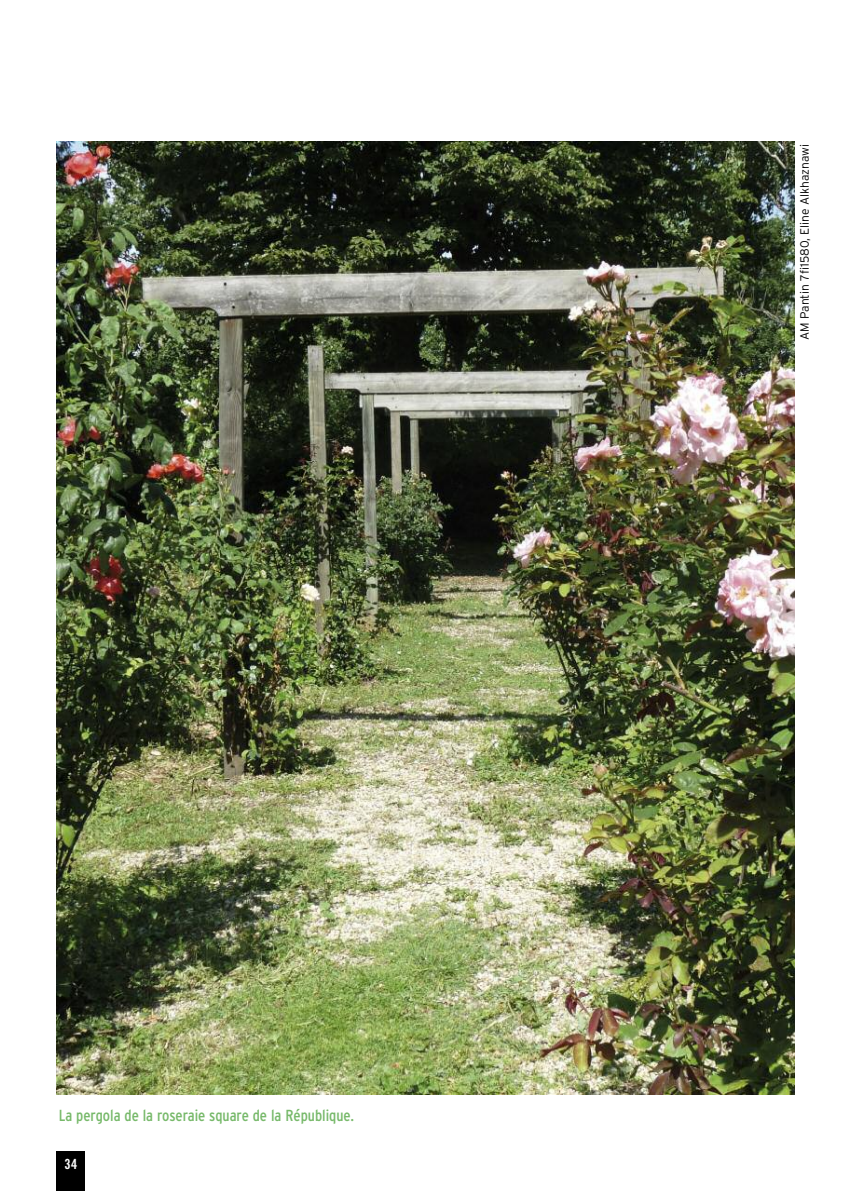
<style>
.page{position:relative;width:851px;height:1191px;background:#fff}
.page>*{position:absolute;margin:0;border:0;box-sizing:border-box;transform-origin:0 0}
.t1{font:condensed 16px "Interstate";color:#77b96a}
.t2{font:14px "Trade Gothic Bold Cond Twenty";color:#fff}
.t3{font:300 12px "Interstate";color:#000}
</style>
<div class="page">
<div style="left:57px;top:1151px;width:28px;height:40px;background:#000"></div>
<img style="left:57px;top:142px;width:737px;height:952px">
<p class="t1" style="left:59px;top:1105px;width:297px">La pergola de la roseraie square de la République.</p>
<p class="t2" style="left:64px;top:1159px;width:14px">34</p>
<p class="t3" style="left:797px;top:340px;width:198px;rotate:-90deg">AM Pantin 7fi1580, Eline Alkhaznawi</p>
</div>
